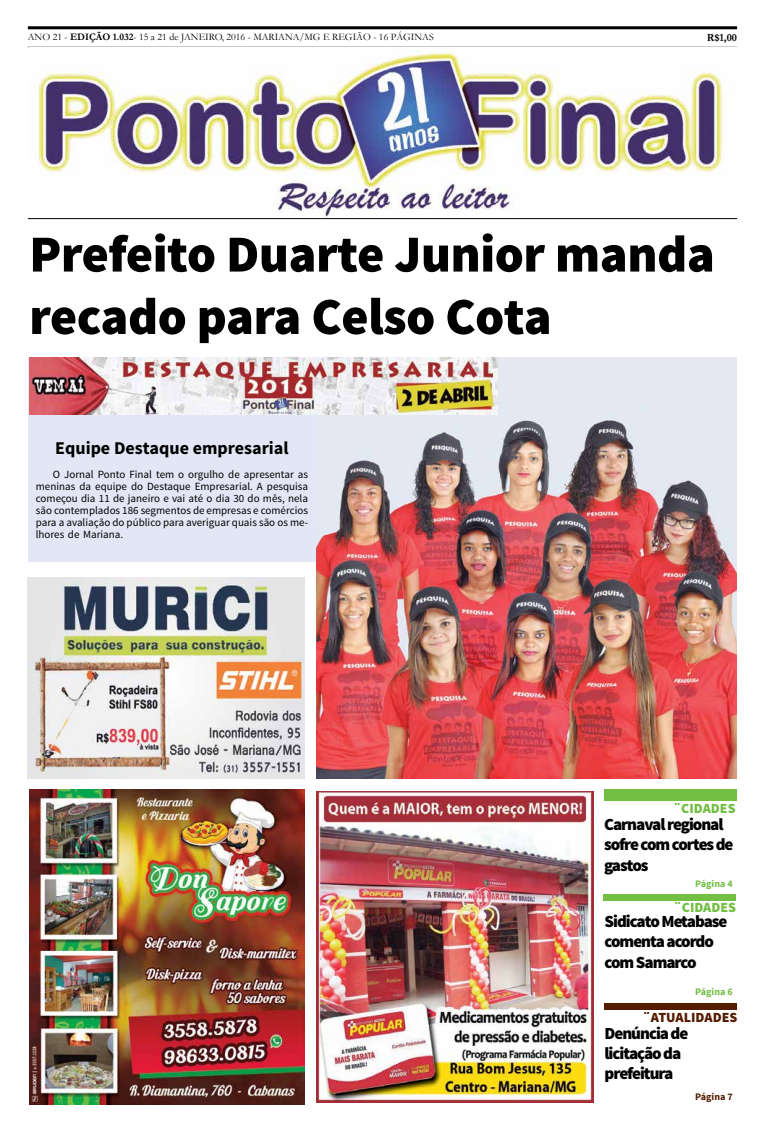
<style>
.page{position:relative;width:766px;height:1134px;background:#fff}
.page>*{position:absolute;margin:0;border:0;box-sizing:border-box;transform-origin:0 0}
.t1{font:900 52px/62.4px "Source Sans Pro";letter-spacing:-.01em;color:#000}
.t2{font:700 18px "Source Sans Pro";color:#000}
.t3{font:900 17px/20.4px "Source Sans Pro";letter-spacing:-.06em;color:#000}
.t4{font:900 14px "Source Sans Pro";color:#72bf44}
.t5{font:900 14px "Source Sans Pro";color:#551c00}
.t6{font:11px/12px "Source Sans Pro";color:#000;text-align:justify}
.t7{font:700 11px "Garamond";color:#000}
.t8{font:10px "Garamond";color:#000}
.t9{font:700 10px "Source Sans Pro";color:#72bf44}
.t10{font:700 10px "Source Sans Pro";color:#551c00}
.s1{font-weight:700}
</style>
<div class="page">
<hr style="left:28px;top:26px;width:708px;height:3px;background:#000">
<hr style="left:28px;top:47px;width:708px;height:1px;background:#888a8d">
<hr style="left:28px;top:218px;width:708px;height:1px;background:#000">
<img style="left:316px;top:791px;width:277px;height:312px">
<hr style="left:28px;top:602px;width:277px;height:1px;background:#000">
<img style="left:28px;top:578px;width:276px;height:200px">
<img style="left:29px;top:49px;width:694px;height:168px">
<img style="left:316px;top:358px;width:419px;height:420px">
<div style="left:28px;top:358px;width:288px;height:204px;background:#e3e6f4"></div>
<img style="left:29px;top:358px;width:468px;height:56px">
<div style="left:603px;top:894px;width:132px;height:7px;background:#72bf44"></div>
<div style="left:604px;top:1003px;width:133px;height:7px;background:#551c00"></div>
<div style="left:604px;top:789px;width:132px;height:12px;background:#72bf44"></div>
<img style="left:29px;top:789px;width:275px;height:315px">
<p class="t8" style="left:28px;top:30px;width:407px">ANO 21 - <span class="s1">EDIÇÃO 1.032</span>- 15 a 21 de JANEIRO, 2016 - MARIANA/MG E REGIÃO - 16 PÁGINAS</p>
<p class="t7" style="left:706px;top:30px;width:32px">R$1,00</p>
<h1 class="t1" style="left:29px;top:225px;width:687px">Prefeito Duarte Junior manda recado para Celso Cota</h1>
<h2 class="t2" style="left:55px;top:436px;width:235px">Equipe Destaque empresarial</h2>
<p class="t6" style="left:36px;top:468px;width:274px;text-indent:17px">O Jornal Ponto Final tem o orgulho de apresentar as meninas da equipe do Destaque Empresarial. A pesquisa começou dia 11 de janeiro e vai até o dia 30 do mês, nela são contemplados 186 segmentos de empresas e comércios para a avaliação do público para averiguar quais são os me&shy;lhores de Mariana.</p>
<p class="t4" style="left:673px;top:799px;width:64px">¨CIDADES</p>
<h3 class="t3" style="left:604px;top:815px;width:131px">Carnaval regional sofre com cortes de gastos</h3>
<p class="t9" style="left:695px;top:877px;width:39px">Página 4</p>
<p class="t4" style="left:673px;top:898px;width:64px">¨CIDADES</p>
<h3 class="t3" style="left:604px;top:912px;width:124px">Sidicato Metabase comenta acordo com Samarco</h3>
<p class="t9" style="left:695px;top:985px;width:39px">Página 6</p>
<p class="t5" style="left:642px;top:1008px;width:96px">¨ATUALIDADES</p>
<h3 class="t3" style="left:604px;top:1023px;width:85px">Denúncia de licitação da prefeitura</h3>
<p class="t10" style="left:695px;top:1090px;width:39px">Página 7</p>
</div>
